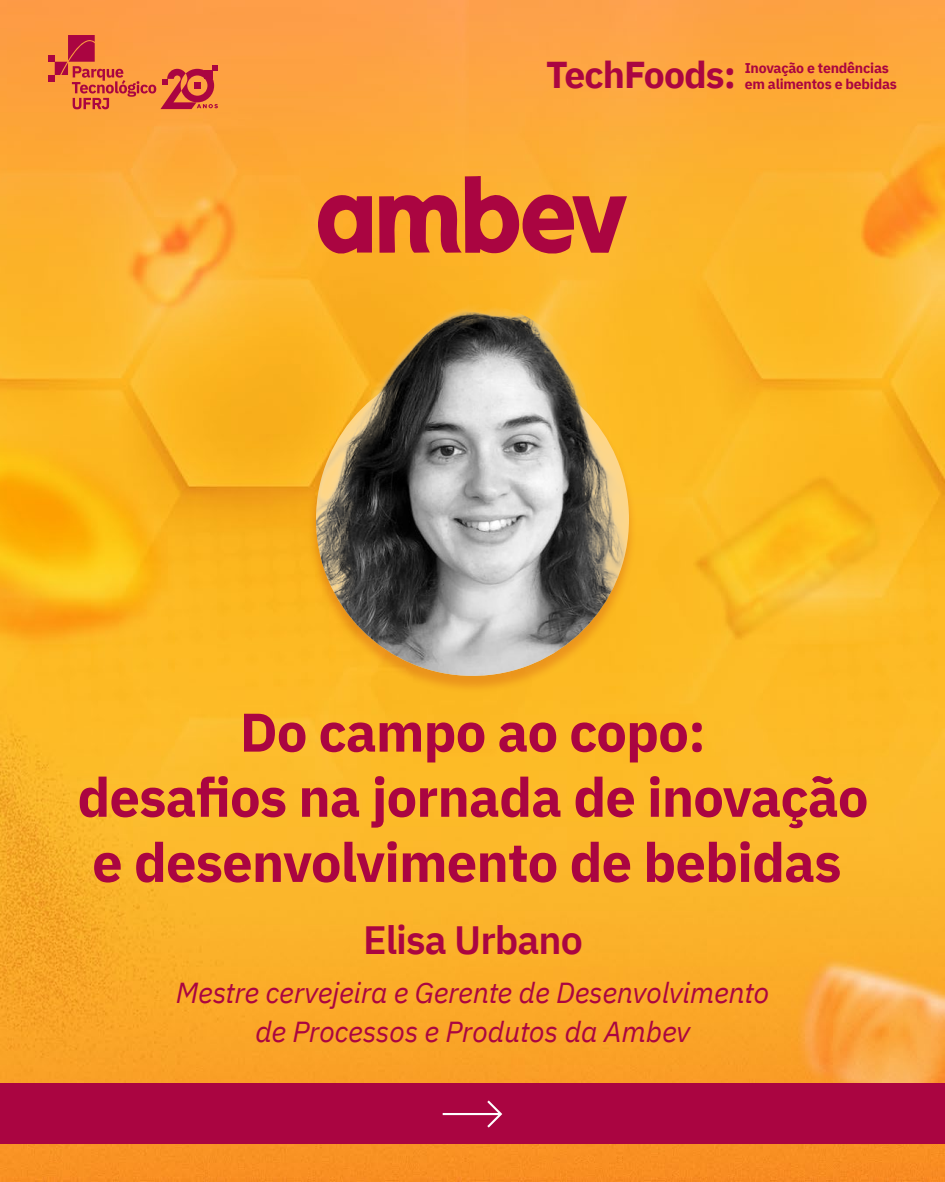
<style>
.page{position:relative;width:945px;height:1182px;background:#fff}
.page>*{position:absolute;margin:0;border:0;box-sizing:border-box;transform-origin:0 0}
.t1{font:700 54.25px/65.1px "IBM Plex Sans";letter-spacing:-.015em;color:#aa0541;text-align:center}
.t2{font:600 39.38px "IBM Plex Sans";letter-spacing:-.025em;color:#aa0541}
.t3{font:700 37.27px "IBM Plex Sans";letter-spacing:-.025em;color:#aa0541}
.t4{font:italic 28.88px/39.4px "IBM Plex Sans";letter-spacing:-.01em;color:#aa0541;text-align:center}
.t5{font:700 14.09px/16.9px "IBM Plex Sans";letter-spacing:-.015em;color:#aa0541}
</style>
<div class="page">
<img style="left:0;top:0;width:945px;height:1181px">
<img style="left:284px;top:340px;width:377px;height:377px">
<svg style="left:318px;top:195px;width:54px;height:58px;background:#c1343a"></svg>
<svg style="left:379px;top:176px;width:248px;height:78px;background:#d45e37"></svg>
<img style="left:316px;top:303px;width:313px;height:372px">
<div style="left:0;top:1083px;width:945px;height:60px;background:#aa0541"></div>
<svg style="left:443px;top:1100px;width:59px;height:27px"></svg>
<div style="left:48px;top:75px;width:7px;height:7px;background:#aa0541"></div>
<div style="left:48px;top:55px;width:7px;height:7px;background:#aa0541"></div>
<svg style="left:55px;top:35px;width:163px;height:74px;background:#e97a40"></svg>
<div style="left:194px;top:82px;width:7px;height:7px;background:#aa0541"></div>
<p class="t3" style="left:546px;top:45px;width:191px">TechFoods:</p>
<p class="t5" style="left:745px;top:58px;width:154px">Inovação e tendências em alimentos e bebidas</p>
<h1 class="t1" style="left:77px;top:695px;width:793px">Do campo ao copo:<br>desafios na jornada de inovação e desenvolvimento de bebidas</h1>
<h2 class="t2" style="left:363px;top:909px;width:221px">Elisa Urbano</h2>
<p class="t4" style="left:176px;top:970px;width:595px">Mestre cervejeira e Gerente de Desenvolvimento de Processos e Produtos da Ambev</p>
</div>
